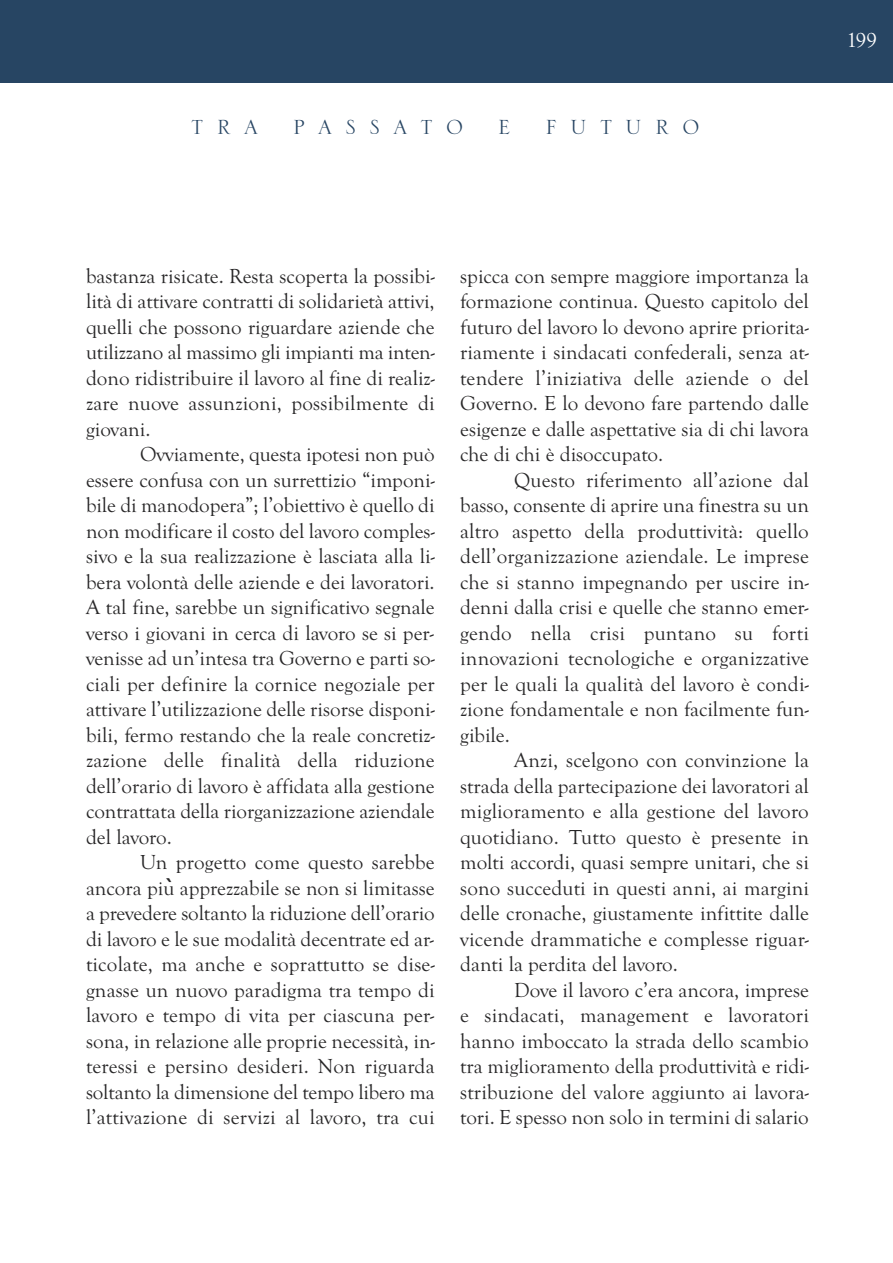
<style>
.page{position:relative;width:893px;height:1263px;background:#fff}
.page>*{position:absolute;margin:0;border:0;box-sizing:border-box;transform-origin:0 0}
.t1{font:27px "Serlio LH";letter-spacing:.5em;color:#274563}
.t2{font:21px/25.5px "Goudy Old Style T";color:#272627;text-align:justify}
.t3{font:21px "Goudy Old Style T";color:#fff}
.s1{font-family:"Menlo";font-weight:700;font-style:italic}
</style>
<div class="page">
<div style="left:0;top:0;width:893px;height:82px;background:#274563"></div>
<p class="t1" style="left:191px;top:109px;width:68px">TRA</p>
<p class="t1" style="left:293px;top:109px;width:172px">PASSATO</p>
<p class="t1" style="left:498px;top:109px;width:14px">E</p>
<p class="t1" style="left:546px;top:109px;width:155px">FUTURO</p>
<p class="t3" style="left:846px;top:27px;width:32px">199</p>
<p class="t2" style="left:86px;top:263px;width:350px">bastanza risicate. Resta scoperta la possibi&shy;lità di attivare contratti di solidarietà attivi, quelli che possono riguardare aziende che utilizzano al massimo gli impianti ma inten&shy;dono ridistribuire il lavoro al fine di realiz&shy;zare nuove assunzioni, possibilmente di giovani.</p>
<p class="t2" style="left:86px;top:441px;width:350px;text-indent:54px">Ovviamente, questa ipotesi non può essere confusa con un surrettizio “imponi&shy;bile di manodopera”; l’obiettivo è quello di non modificare il costo del lavoro comples&shy;sivo e la sua realizzazione è lasciata alla li&shy;bera volontà delle aziende e dei lavoratori.<br>A tal fine, sarebbe un significativo segnale verso i giovani in cerca di lavoro se si per&shy;venisse ad un’intesa tra Governo e parti so&shy;ciali per definire la cornice negoziale per attivare l’utilizzazione delle risorse disponi&shy;bili, fermo restando che la reale concretiz&shy;zazione delle finalità della riduzione dell’orario di lavoro è affidata alla gestione contrattata della riorganizzazione aziendale del lavoro.</p>
<p class="t2" style="left:86px;top:849px;width:350px;text-indent:54px">Un progetto come questo sarebbe ancora pi<span class="s1">̀</span>u apprezzabile se non si limitasse a prevedere soltanto la riduzione dell’orario di lavoro e le sue modalità decentrate ed ar&shy;ticolate, ma anche e soprattutto se dise&shy;gnasse un nuovo paradigma tra tempo di lavoro e tempo di vita per ciascuna per&shy;sona, in relazione alle proprie necessità, in&shy;teressi e persino desideri. Non riguarda soltanto la dimensione del tempo libero ma l’attivazione di servizi al lavoro, tra cui</p>
<p class="t2" style="left:460px;top:263px;width:350px">spicca con sempre maggiore importanza la formazione continua. Questo capitolo del futuro del lavoro lo devono aprire priorita&shy;riamente i sindacati confederali, senza at&shy;tendere l’iniziativa delle aziende o del Governo. E lo devono fare partendo dalle esigenze e dalle aspettative sia di chi lavora che di chi è disoccupato.</p>
<p class="t2" style="left:460px;top:467px;width:350px;text-indent:54px">Questo riferimento all’azione dal basso, consente di aprire una finestra su un altro aspetto della produttività: quello dell’organizzazione aziendale. Le imprese che si stanno impegnando per uscire in&shy;denni dalla crisi e quelle che stanno emer&shy;gendo nella crisi puntano su forti innovazioni tecnologiche e organizzative per le quali la qualità del lavoro è condi&shy;zione fondamentale e non facilmente fun&shy;gibile.</p>
<p class="t2" style="left:460px;top:747px;width:350px;text-indent:54px">Anzi, scelgono con convinzione la strada della partecipazione dei lavoratori al miglioramento e alla gestione del lavoro quotidiano. Tutto questo è presente in molti accordi, quasi sempre unitari, che si sono succeduti in questi anni, ai margini delle cronache, giustamente infittite dalle vicende drammatiche e complesse riguar&shy;danti la perdita del lavoro.</p>
<p class="t2" style="left:460px;top:977px;width:350px;text-indent:54px">Dove il lavoro c’era ancora, imprese e sindacati, management e lavoratori hanno imboccato la strada dello scambio tra miglioramento della produttività e ridi&shy;stribuzione del valore aggiunto ai lavora&shy;tori. E spesso non solo in termini di salario</p>
</div>
